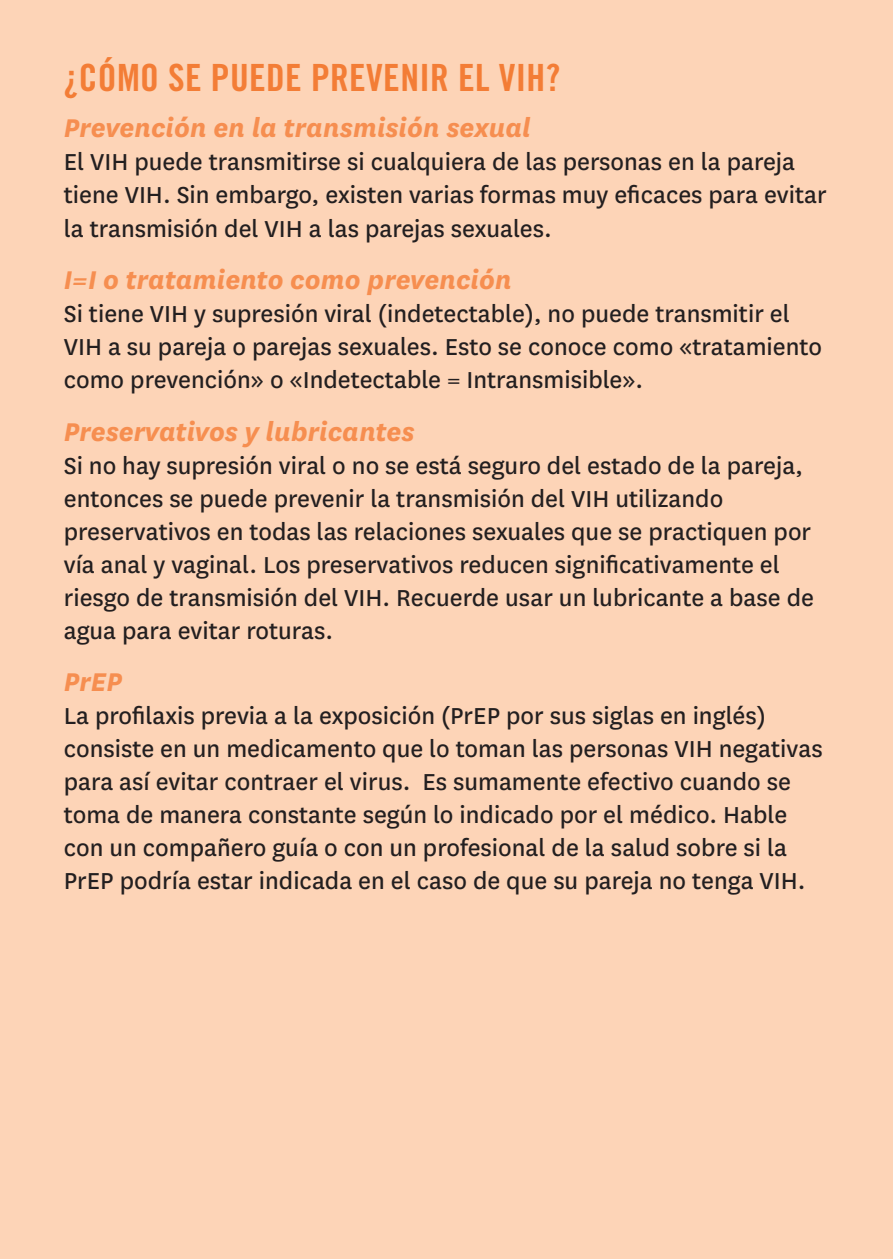
<style>
.page{position:relative;width:893px;height:1259px;background:#fdd4b7}
.page>*{position:absolute;margin:0;border:0;box-sizing:border-box;transform-origin:0 0}
.t1{font:37.5px "Trade Gothic LT Std Bd Cn 20";letter-spacing:.01em;color:#f37d36}
.t2{font:italic 700 30px "National";color:#f68e50}
.t3{font:27px/33px "National";color:#231f20}
</style>
<div class="page">
<h1 class="t1" style="left:64px;top:54px;width:498px">¿CÓMO SE PUEDE PREVENIR EL VIH?</h1>
<p class="t2" style="left:64px;top:108px;width:469px">Prevención en la transmisión sexual</p>
<p class="t3" style="left:64px;top:144px;width:764px">El VIH puede transmitirse si cualquiera de las personas en la pareja tiene VIH. Sin embargo, existen varias formas muy eficaces para evitar la transmisión del VIH a las parejas sexuales.</p>
<p class="t2" style="left:64px;top:259px;width:449px">I=I o tratamiento como prevención</p>
<p class="t3" style="left:64px;top:296px;width:760px">Si tiene VIH y supresión viral (indetectable), no puede transmitir el<br>VIH a su pareja o parejas sexuales. Esto se conoce como «tratamiento como prevención» o «Indetectable = Intransmisible».</p>
<p class="t2" style="left:64px;top:411px;width:352px">Preservativos y lubricantes</p>
<p class="t3" style="left:64px;top:447px;width:752px">Si no hay supresión viral o no se está seguro del estado de la pareja, entonces se puede prevenir la transmisión del VIH utilizando preservativos en todas las relaciones sexuales que se practiquen por vía anal y vaginal. Los preservativos reducen significativamente el riesgo de transmisión del VIH. Recuerde usar un lubricante a base de agua para evitar roturas.</p>
<p class="t2" style="left:64px;top:661px;width:60px">PrEP</p>
<p class="t3" style="left:64px;top:698px;width:760px">La profilaxis previa a la exposición (PrEP por sus siglas en inglés) consiste en un medicamento que lo toman las personas VIH negativas para así evitar contraer el virus. Es sumamente efectivo cuando se toma de manera constante según lo indicado por el médico. Hable con un compañero guía o con un profesional de la salud sobre si la PrEP podría estar indicada en el caso de que su pareja no tenga VIH.</p>
</div>
